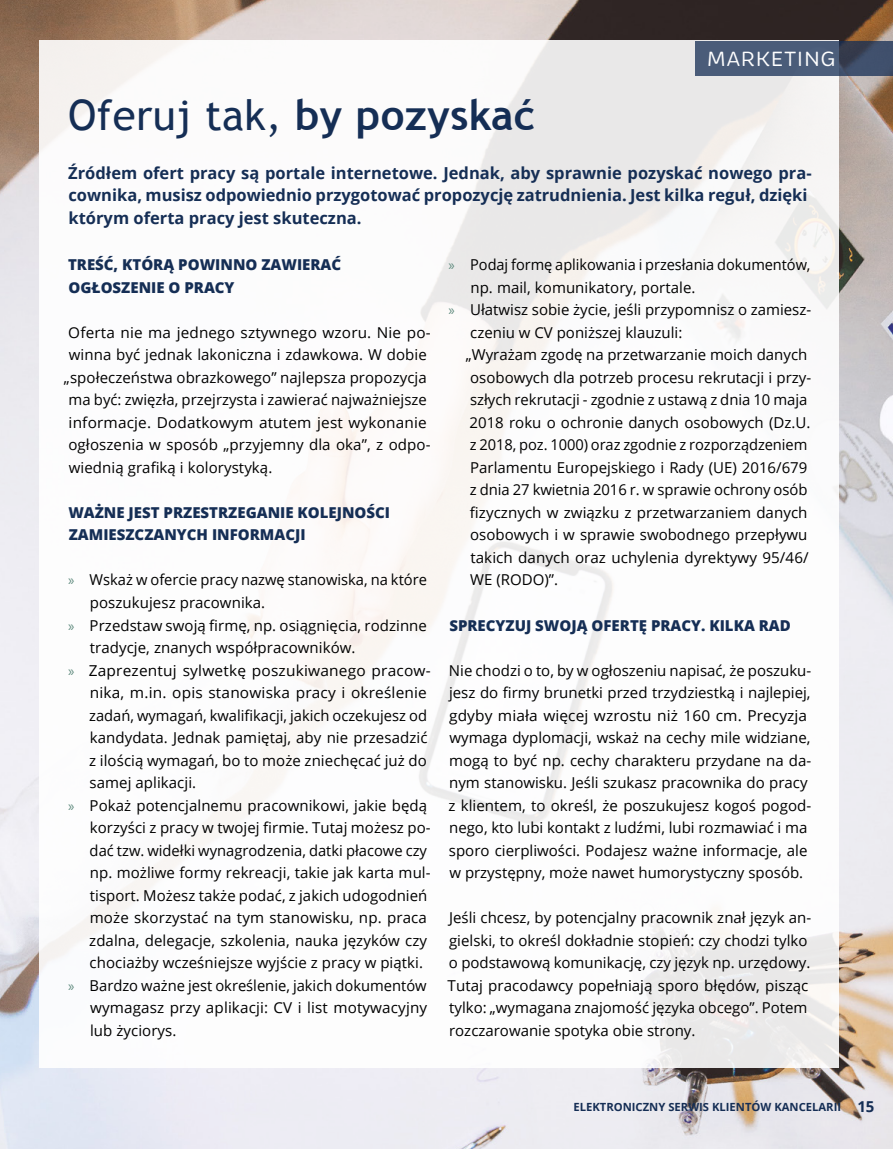
<style>
.page{position:relative;width:893px;height:1149px;background:#fff}
.page>*{position:absolute;margin:0;border:0;box-sizing:border-box;transform-origin:0 0}
.t1{font:42px "Trebuchet MS";letter-spacing:.01em;color:#152e55}
.t2{font:21px "Brevia";letter-spacing:.025em;color:#fff}
.t3{font:700 16.5px/22.5px "Open Sans";color:#152e55}
.t4{font:15px/22.5px "Open Sans";color:#000}
.t5{font:800 15px/22.5px "Open Sans";color:#152e55}
.t6{font:700 11.25px "Open Sans";color:#152e55}
.s1{font-weight:700}
.s2{font-family:"Myriad Pro";color:#5e8a7d}
.s3{font-size:15px}
</style>
<div class="page">
<img style="left:0;top:0;width:893px;height:1148px">
<div style="left:40px;top:41px;width:799px;height:1026px;background:#fff"></div>
<svg style="left:695px;top:41px;width:198px;height:34px;fill:#4a5c79"></svg>
<h1 class="t1" style="left:68px;top:91px;width:469px">Oferuj tak, <span class="s1">by pozyskać</span></h1>
<h2 class="t2" style="left:707px;top:46px;width:130px">MARKETING</h2>
<p class="t3" style="left:68px;top:161px;width:745px">Źródłem ofert pracy są portale internetowe. Jednak, aby sprawnie pozyskać nowego pra&shy;cownika, musisz odpowiednio przygotować propozycję zatrudnienia. Jest kilka reguł, dzięki którym oferta pracy jest skuteczna.</p>
<p class="t5" style="left:68px;top:253px;width:275px">TREŚĆ, KTÓRĄ POWINNO ZAWIERAĆ<br>OGŁOSZENIE O PRACY</p>
<p class="t4" style="left:68px;top:320px;width:364px">Oferta nie ma jednego sztywnego wzoru. Nie po-</p>
<p class="t4" style="left:69px;top:343px;width:359px">winna być jednak lakoniczna i zdawkowa. W dobie</p>
<p class="t4" style="left:64px;top:365px;width:364px">„społeczeństwa obrazkowego” najlepsza propozycja</p>
<p class="t4" style="left:69px;top:388px;width:360px">ma być: zwięzła, przejrzysta i zawierać najważniejsze</p>
<p class="t4" style="left:69px;top:410px;width:360px">informacje. Dodatkowym atutem jest wykonanie</p>
<p class="t4" style="left:68px;top:433px;width:364px">ogłoszenia w sposób „przyjemny dla oka”, z odpo-</p>
<p class="t4" style="left:69px;top:455px;width:205px">wiednią grafiką i kolorystyką.</p>
<p class="t5" style="left:68px;top:500px;width:323px">WAŻNE JEST PRZESTRZEGANIE KOLEJNOŚCI<br>ZAMIESZCZANYCH INFORMACJI</p>
<p class="t4" style="left:68px;top:568px;width:360px"><span class="s2">»</span> Wskaż w ofercie pracy nazwę stanowiska, na które</p>
<p class="t4" style="left:90px;top:590px;width:177px">poszukujesz pracownika.</p>
<p class="t4" style="left:68px;top:613px;width:360px"><span class="s2">»</span> Przedstaw swoją firmę, np. osiągnięcia, rodzinne</p>
<p class="t4" style="left:90px;top:635px;width:267px">tradycje, znanych współpracowników.</p>
<p class="t4" style="left:68px;top:658px;width:364px"><span class="s2">»</span> Zaprezentuj sylwetkę poszukiwanego pracow-</p>
<p class="t4" style="left:90px;top:680px;width:339px">nika, m.in. opis stanowiska pracy i określenie</p>
<p class="t4" style="left:89px;top:703px;width:339px">zadań, wymagań, kwalifikacji, jakich oczekujesz od</p>
<p class="t4" style="left:90px;top:725px;width:339px">kandydata. Jednak pamiętaj, aby nie przesadzić</p>
<p class="t4" style="left:89px;top:748px;width:339px">z ilością wymagań, bo to może zniechęcać już do</p>
<p class="t4" style="left:89px;top:770px;width:108px">samej aplikacji.</p>
<p class="t4" style="left:68px;top:793px;width:361px"><span class="s2">»</span> Pokaż potencjalnemu pracownikowi, jakie będą</p>
<p class="t4" style="left:90px;top:815px;width:342px">korzyści z pracy w twojej firmie. Tutaj możesz po-</p>
<p class="t4" style="left:90px;top:838px;width:339px">dać tzw. widełki wynagrodzenia, datki płacowe czy</p>
<p class="t4" style="left:90px;top:860px;width:342px">np. możliwe formy rekreacji, takie jak karta mul-</p>
<p class="t4" style="left:90px;top:883px;width:339px">tisport. Możesz także podać, z jakich udogodnień</p>
<p class="t4" style="left:90px;top:905px;width:339px">może skorzystać na tym stanowisku, np. praca</p>
<p class="t4" style="left:89px;top:928px;width:339px">zdalna, delegacje, szkolenia, nauka języków czy</p>
<p class="t4" style="left:90px;top:950px;width:335px">chociażby wcześniejsze wyjście z pracy w piątki.</p>
<p class="t4" style="left:68px;top:973px;width:360px"><span class="s2">»</span> Bardzo ważne jest określenie, jakich dokumentów</p>
<p class="t4" style="left:90px;top:995px;width:339px">wymagasz przy aplikacji: CV i list motywacyjny</p>
<p class="t4" style="left:90px;top:1018px;width:88px">lub życiorys.</p>
<p class="t4" style="left:449px;top:253px;width:363px"><span class="s2">»</span> Podaj formę aplikowania i przesłania dokumentów,</p>
<p class="t4" style="left:470px;top:275px;width:227px">np. mail, komunikatory, portale.</p>
<p class="t4" style="left:449px;top:298px;width:364px"><span class="s2">»</span> Ułatwisz sobie życie, jeśli przypomnisz o zamiesz-</p>
<p class="t4" style="left:470px;top:320px;width:214px">czeniu w CV poniższej klauzuli:</p>
<p class="t4" style="left:466px;top:343px;width:343px">„Wyrażam zgodę na przetwarzanie moich danych</p>
<p class="t4" style="left:470px;top:365px;width:343px">osobowych dla potrzeb procesu rekrutacji i przy-</p>
<p class="t4" style="left:470px;top:388px;width:339px">szłych rekrutacji - zgodnie z ustawą z dnia 10 maja</p>
<p class="t4" style="left:469px;top:410px;width:342px">2018 roku o ochronie danych osobowych (Dz.U.</p>
<p class="t4" style="left:470px;top:433px;width:339px">z 2018, poz. 1000) oraz zgodnie z rozporządzeniem</p>
<p class="t4" style="left:470px;top:455px;width:339px">Parlamentu Europejskiego i Rady (UE) 2016/679</p>
<p class="t4" style="left:470px;top:478px;width:339px">z dnia 27 kwietnia 2016 r. w sprawie ochrony osób</p>
<p class="t4" style="left:470px;top:500px;width:339px">fizycznych w związku z przetwarzaniem danych</p>
<p class="t4" style="left:470px;top:523px;width:339px">osobowych i w sprawie swobodnego przepływu</p>
<p class="t4" style="left:470px;top:545px;width:340px">takich danych oraz uchylenia dyrektywy 95/46/</p>
<p class="t4" style="left:470px;top:568px;width:89px">WE (RODO)”.</p>
<p class="t5" style="left:449px;top:613px;width:343px">SPRECYZUJ SWOJĄ OFERTĘ PRACY. KILKA RAD</p>
<p class="t4" style="left:449px;top:658px;width:364px">Nie chodzi o to, by w ogłoszeniu napisać, że poszuku&shy;jesz do firmy brunetki przed trzydziestką i najlepiej, gdyby miała więcej wzrostu niż 160 cm. Precyzja wymaga dyplomacji, wskaż na cechy mile widziane, mogą to być np. cechy charakteru przydane na da&shy;nym stanowisku. Jeśli szukasz pracownika do pracy z klientem, to określ, że poszukujesz kogoś pogod&shy;nego, kto lubi kontakt z ludźmi, lubi rozmawiać i ma sporo cierpliwości. Podajesz ważne informacje, ale w przystępny, może nawet humorystyczny sposób.</p>
<p class="t4" style="left:448px;top:905px;width:365px">Jeśli chcesz, by potencjalny pracownik znał język an&shy;gielski, to określ dokładnie stopień: czy chodzi tylko o podstawową komunikację, czy język np. urzędowy.<br>Tutaj pracodawcy popełniają sporo błędów, pisząc tylko: „wymagana znajomość języka obcego”. Potem rozczarowanie spotyka obie strony.</p>
<p class="t6" style="left:573px;top:1099px;width:303px">ELEKTRONICZNY SERWIS KLIENTÓW KANCELARII <span class="s3">15</span></p>
</div>
